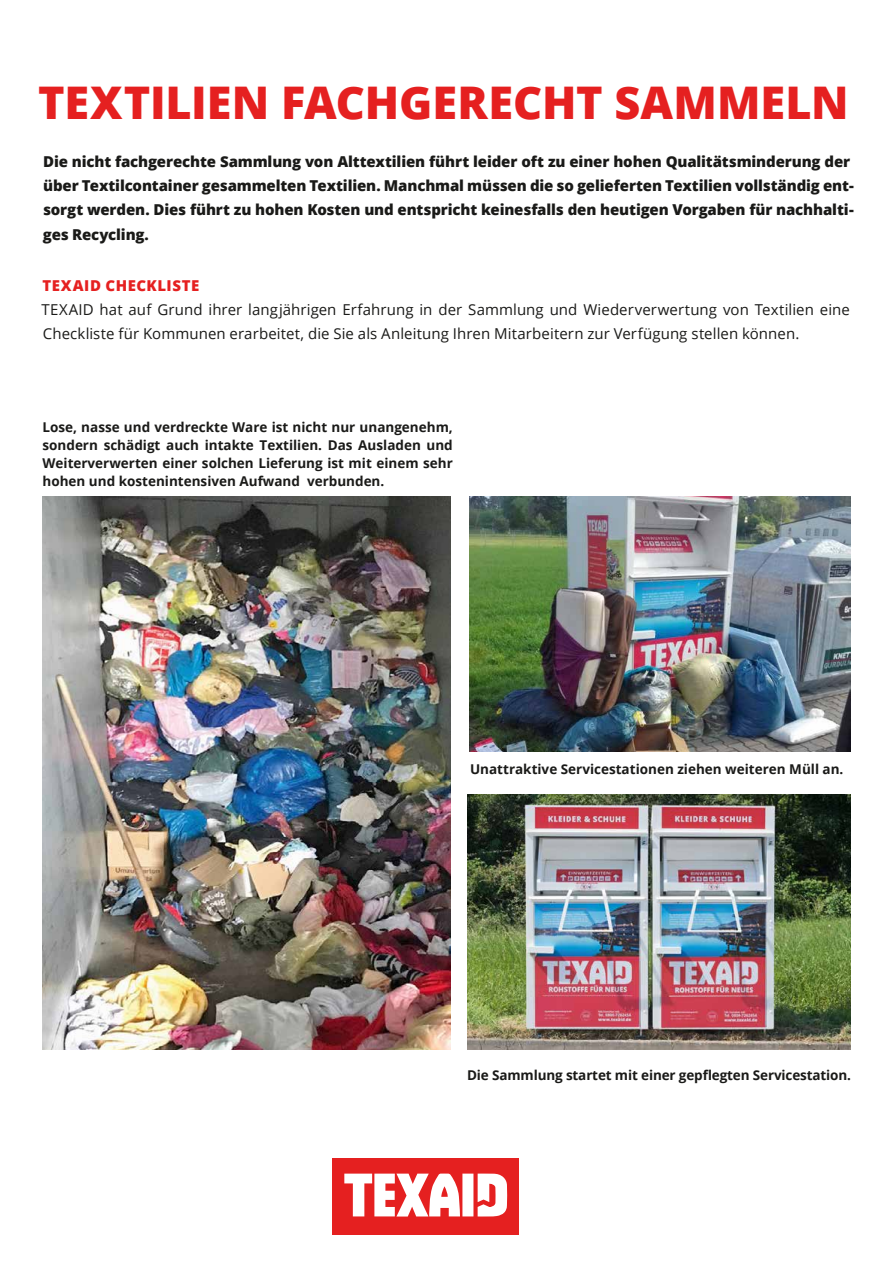
<style>
.page{position:relative;width:893px;height:1263px;background:#fff}
.page>*{position:absolute;margin:0;border:0;box-sizing:border-box;transform-origin:0 0}
.Fließtext_9_pt{font:800 45px "Open Sans";color:#e52020}
.Fließtext_9_pt-2{font:800 15px/24px "Open Sans";letter-spacing:-.01em;color:#1a1a18}
.Fließtext_9_pt-3{font:15px/24px "Open Sans";letter-spacing:.005em;color:#1a1a18}
.Fließtext_9_pt-4{font:800 15px "Open Sans";letter-spacing:.035em;color:#e52020}
.Fließtext_9_pt-5{font:700 13.5px/18px "Open Sans";color:#1a1a18}
</style>
<div class="page">
<img style="left:470px;top:496px;width:380px;height:256px">
<img style="left:43px;top:496px;width:408px;height:553px">
<img style="left:468px;top:794px;width:382px;height:255px">
<div style="left:333px;top:1158px;width:186px;height:76px;background:#e52020"></div>
<svg style="left:344px;top:1173px;width:163px;height:43px"></svg>
<p class="Fließtext_9_pt" style="left:38px;top:69px;width:812px">TEXTILIEN FACHGERECHT SAMMELN</p>
<p class="Fließtext_9_pt-2" style="left:43px;top:149px;width:812px">Die nicht fachgerechte Sammlung von Alttextilien führt leider oft zu einer hohen Qualitätsminderung der über Textilcontainer gesammelten Textilien. Manchmal müssen die so gelieferten Textilien vollständig ent&shy;sorgt werden. Dies führt zu hohen Kosten und entspricht keinesfalls den heutigen Vorgaben für nachhalti&shy;ges Recycling.</p>
<p class="Fließtext_9_pt-4" style="left:42px;top:274px;width:158px">TEXAID CHECKLISTE</p>
<p class="Fließtext_9_pt-3" style="left:42px;top:297px;width:810px">TEXAID hat auf Grund ihrer langjährigen Erfahrung in der Sammlung und Wiederverwertung von Textilien eine<br>Checkliste für Kommunen erarbeitet, die Sie als Anleitung Ihren Mitarbeitern zur Verfügung stellen können.</p>
<p class="Fließtext_9_pt-5" style="left:43px;top:418px;width:412px">Lose, nasse und verdreckte Ware ist nicht nur unangenehm,</p>
<p class="Fließtext_9_pt-5" style="left:43px;top:436px;width:412px">sondern schädigt auch intakte Textilien. Das Ausladen und</p>
<p class="Fließtext_9_pt-5" style="left:43px;top:454px;width:412px">Weiterverwerten einer solchen Lieferung ist mit einem sehr hohen und kostenintensiven Aufwand verbunden.</p>
<p class="Fließtext_9_pt-5" style="left:470px;top:759px;width:375px">Unattraktive Servicestationen ziehen weiteren Müll an.</p>
<p class="Fließtext_9_pt-5" style="left:467px;top:1065px;width:386px">Die Sammlung startet mit einer gepflegten Servicestation.</p>
</div>
